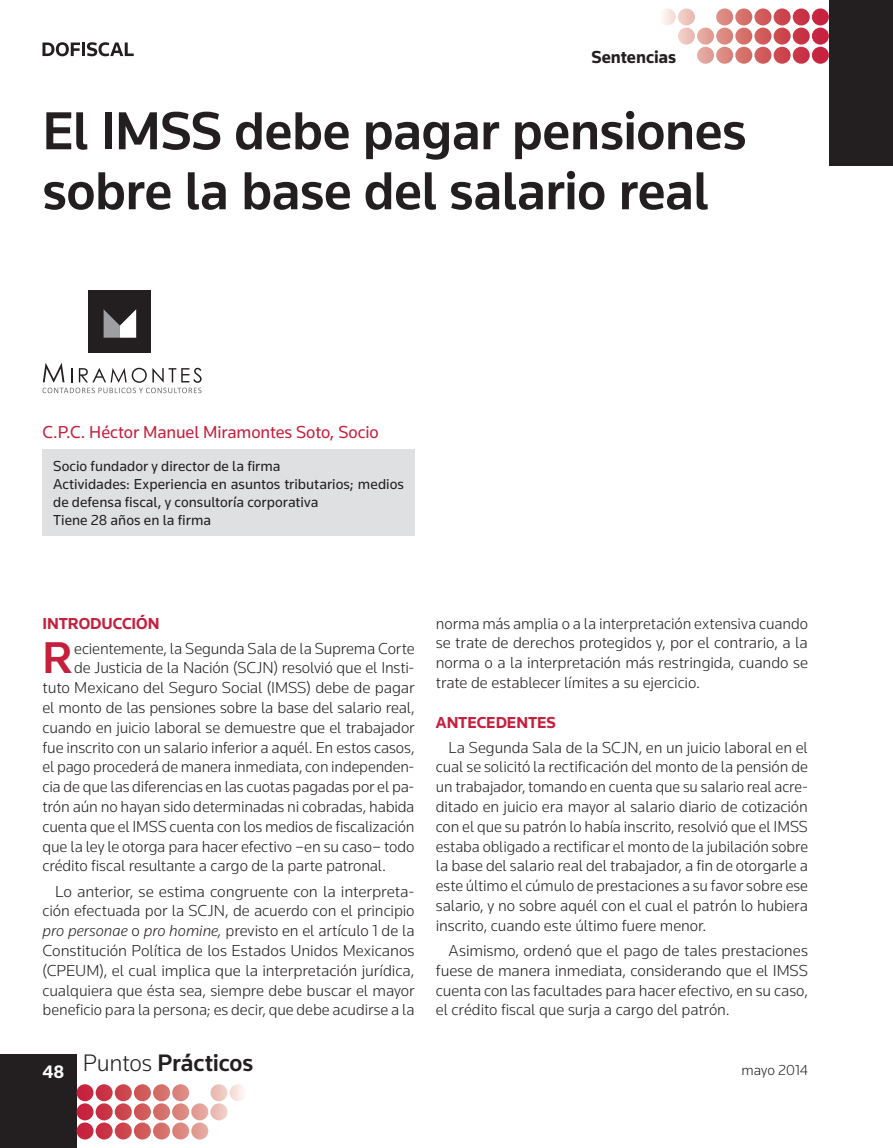
<style>
.page{position:relative;width:893px;height:1148px;background:#fff}
.page>*{position:absolute;margin:0;border:0;box-sizing:border-box;transform-origin:0 0}
.t1{font:500 55.5px/60px "Knowledge";letter-spacing:-.01em;color:#231f20}
.t2{font:500 46.2px "Knowledge";color:#c61f3e}
.t3{font:500 24.75px "Knowledge";letter-spacing:-.01em;color:#231f20}
.t4{font:18px "Knowledge";letter-spacing:-.005em;color:#c61f3e}
.t5{font:700 18px "Knowledge";letter-spacing:-.005em;color:#231f20}
.t6{font:300 16.5px/19.8px "Knowledge";letter-spacing:-.01em;color:#231f20;text-align:justify}
.t7{font:700 16.5px "Knowledge";letter-spacing:-.005em;color:#c61f3e}
.t8{font:15px/18px "Knowledge";color:#231f20}
.t9{font:300 15px "Knowledge";letter-spacing:-.005em;color:#231f20}
.s1{font-style:italic}
.s2{font-weight:700;color:#c61f3e}
.s3{font-weight:300}
</style>
<div class="page">
<div style="left:829px;top:0;width:64px;height:166px;background:#231f20"></div>
<svg style="left:663px;top:8px;width:166px;height:56px"></svg>
<svg style="left:42px;top:42px;width:92px;height:14px"></svg>
<div style="left:0;top:1054px;width:76px;height:94px;background:#231f20"></div>
<svg style="left:77px;top:1084px;width:167px;height:55px"></svg>
<div style="left:42px;top:449px;width:373px;height:87px;background:#dee0e1"></div>
<svg style="left:42px;top:363px;width:160px;height:30px"></svg>
<div style="left:89px;top:290px;width:62px;height:63px;background:#231f20"></div>
<svg style="left:104px;top:309px;width:32px;height:29px"></svg>
<p class="t5" style="left:592px;top:46px;width:86px">Sentencias</p>
<p class="t1" style="left:42px;top:100px;width:705px">El IMSS debe pagar pensiones sobre la base del salario real</p>
<p class="t4" style="left:42px;top:421px;width:338px">C.P.C. Héctor Manuel Miramontes Soto, Socio</p>
<p class="t8" style="left:53px;top:457px;width:352px">Socio fundador y director de la firma<br>Actividades: Experiencia en asuntos tributarios; medios de defensa fiscal, y consultoría corporativa<br>Tiene 28 años en la firma</p>
<p class="t7" style="left:42px;top:613px;width:119px">INTRODUCCIÓN</p>
<p class="t2" style="left:42px;top:630px;width:32px">R</p>
<p class="t6" style="left:74px;top:638px;width:342px">ecientemente, la Segunda Sala de la Suprema Corte</p>
<p class="t6" style="left:74px;top:658px;width:342px">de Justicia de la Nación (SCJN) resolvió que el Insti-</p>
<p class="t6" style="left:42px;top:678px;width:374px">tuto Mexicano del Seguro Social (IMSS) debe de pagar</p>
<p class="t6" style="left:42px;top:697px;width:374px">el monto de las pensiones sobre la base del salario real,</p>
<p class="t6" style="left:42px;top:717px;width:374px">cuando en juicio laboral se demuestre que el trabajador</p>
<p class="t6" style="left:42px;top:737px;width:374px">fue inscrito con un salario inferior a aquél. En estos casos,</p>
<p class="t6" style="left:42px;top:757px;width:374px">el pago procederá de manera inmediata, con independen-</p>
<p class="t6" style="left:42px;top:777px;width:374px">cia de que las diferencias en las cuotas pagadas por el pa-</p>
<p class="t6" style="left:42px;top:796px;width:373px">trón aún no hayan sido determinadas ni cobradas, habida</p>
<p class="t6" style="left:42px;top:816px;width:374px">cuenta que el IMSS cuenta con los medios de fiscalización</p>
<p class="t6" style="left:42px;top:836px;width:374px">que la ley le otorga para hacer efectivo –en su caso– todo</p>
<p class="t6" style="left:42px;top:856px;width:345px">crédito fiscal resultante a cargo de la parte patronal.</p>
<p class="t6" style="left:42px;top:881px;width:374px;text-indent:13px">Lo anterior, se estima congruente con la interpreta&shy;ción efectuada por la SCJN, de acuerdo con el principio <span class="s1">pro personae</span> o <span class="s1">pro homine,</span> previsto en el artículo 1 de la Constitución Política de los Estados Unidos Mexicanos (CPEUM), el cual implica que la interpretación jurídica, cualquiera que ésta sea, siempre debe buscar el mayor beneficio para la persona; es decir, que debe acudirse a la</p>
<p class="t6" style="left:436px;top:613px;width:374px">norma más amplia o a la interpretación extensiva cuando se trate de derechos protegidos y, por el contrario, a la norma o a la interpretación más restringida, cuando se trate de establecer límites a su ejercicio.</p>
<p class="t6" style="left:449px;top:709px;width:361px;line-height:25px;text-indent:-13px"><span class="s2">ANTECEDENTES<br></span>La Segunda Sala de la SCJN, en un juicio laboral en el</p>
<p class="t6" style="left:436px;top:757px;width:374px">cual se solicitó la rectificación del monto de la pensión de un trabajador, tomando en cuenta que su salario real acre&shy;ditado en juicio era mayor al salario diario de cotización con el que su patrón lo había inscrito, resolvió que el IMSS estaba obligado a rectificar el monto de la jubilación sobre la base del salario real del trabajador, a fin de otorgarle a este último el cúmulo de prestaciones a su favor sobre ese salario, y no sobre aquél con el cual el patrón lo hubiera inscrito, cuando este último fuere menor.</p>
<p class="t6" style="left:436px;top:940px;width:374px;text-indent:13px">Asimismo, ordenó que el pago de tales prestaciones fuese de manera inmediata, considerando que el IMSS cuenta con las facultades para hacer efectivo, en su caso, el crédito fiscal que surja a cargo del patrón.</p>
<p class="t3" style="left:42px;top:1048px;width:212px"><sub>48</sub> <span class="s3">Puntos</span> Prácticos</p>
<p class="t9" style="left:742px;top:1060px;width:68px">mayo 2014</p>
</div>
